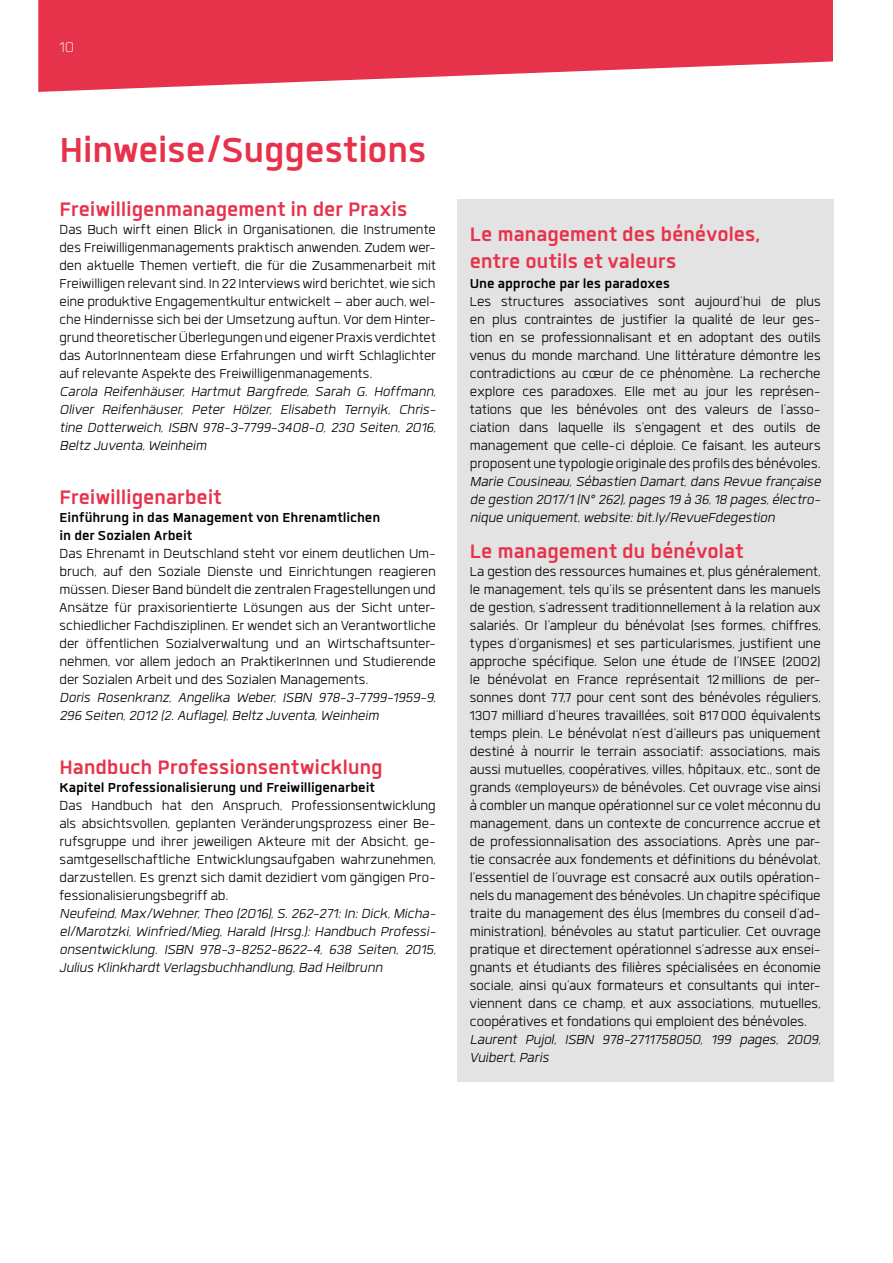
<style>
.page{position:relative;width:893px;height:1263px;background:#fff}
.page>*{position:absolute;margin:0;border:0;box-sizing:border-box;transform-origin:0 0}
.t1{font:700 48px "Quan";letter-spacing:-.01em;color:#e7324b}
.t2{font:700 27px/27px "Quan";letter-spacing:-.005em;color:#e7324b}
.t3{font:300 19.5px "Quan";color:#fff}
.t4{font:300 18px/18px "Quan";letter-spacing:-.005em;color:#000;text-align:justify}
.t5{font:italic 300 18px/18px "Quan";color:#000;text-align:justify}
.t6{font:700 18px/18px "Quan";letter-spacing:-.005em;color:#000}
</style>
<div class="page">
<svg style="left:38px;top:0;width:795px;height:92px;fill:#e7324b"></svg>
<div style="left:457px;top:199px;width:376px;height:882px;background:#e3e3e3"></div>
<p class="t3" style="left:60px;top:38px;width:16px">10</p>
<h1 class="t1" style="left:60px;top:127px;width:368px">Hinweise/Suggestions</h1>
<h2 class="t2" style="left:60px;top:195px;width:349px">Freiwilligenmanagement in der Praxis</h2>
<p class="t4" style="left:60px;top:220px;width:378px">Das Buch wirft einen Blick in Organisationen, die Instrumente des Freiwilligenmanagements praktisch anwenden. Zudem wer&shy;den aktuelle Themen vertieft, die für die Zusammenarbeit mit Freiwilligen relevant sind. In 22 Interviews wird berichtet, wie sich eine produktive Engagementkultur entwickelt – aber auch, wel&shy;che Hindernisse sich bei der Umsetzung auftun. Vor dem Hinter&shy;grund theoretischer Überlegungen und eigener Praxis verdichtet das AutorInnenteam diese Erfahrungen und wirft Schlaglichter auf relevante Aspekte des Freiwilligenmanagements.</p>
<p class="t5" style="left:60px;top:382px;width:381px">Carola Reifenhäuser, Hartmut Bargfrede, Sarah G. Hoffmann, Oliver Reifenhäuser, Peter Hölzer, Elisabeth Ternyik, Chris&shy;tine Dotterweich, ISBN 978-3-7799-3408-0, 230 Seiten, 2016, Beltz Juventa,Weinheim</p>
<h2 class="t2" style="left:60px;top:483px;width:164px">Freiwilligenarbeit</h2>
<p class="t6" style="left:60px;top:508px;width:322px">Einführung in das Management von Ehrenamtlichen in der Sozialen Arbeit</p>
<p class="t4" style="left:60px;top:544px;width:378px">Das Ehrenamt in Deutschland steht vor einem deutlichen Um&shy;bruch, auf den Soziale Dienste und Einrichtungen reagieren müssen. Dieser Band bündelt die zentralen Fragestellungen und Ansätze für praxisorientierte Lösungen aus der Sicht unter&shy;schiedlicher Fachdisziplinen. Er wendet sich an Verantwortliche der öffentlichen Sozialverwaltung und an Wirtschaftsunter&shy;nehmen, vor allem jedoch an PraktikerInnen und Studierende der Sozialen Arbeit und des Sozialen Managements.</p>
<p class="t5" style="left:60px;top:688px;width:381px">Doris Rosenkranz, Angelika Weber, ISBN 978-3-7799-1959-9,<br>296 Seiten,2012 (2.Auflage),Beltz Juventa,Weinheim</p>
<h2 class="t2" style="left:60px;top:753px;width:325px">Handbuch Professionsentwicklung</h2>
<p class="t6" style="left:60px;top:778px;width:317px">Kapitel Professionalisierung und Freiwilligenarbeit</p>
<p class="t4" style="left:60px;top:796px;width:378px">Das Handbuch hat den Anspruch, Professionsentwicklung als absichtsvollen, geplanten Veränderungsprozess einer Be&shy;rufsgruppe und ihrer jeweiligen Akteure mit der Absicht, ge&shy;samtgesellschaftliche Entwicklungsaufgaben wahrzunehmen, darzustellen. Es grenzt sich damit dezidiert vom gängigen Pro&shy;fessionalisierungsbegriff ab.</p>
<p class="t5" style="left:60px;top:904px;width:381px">Neufeind,Max/Wehner,Theo (2016),S.262-271:In:Dick,Micha&shy;el/Marotzki, Winfried/Mieg, Harald (Hrsg.): Handbuch Professi&shy;onsentwicklung. ISBN 978-3-8252-8622-4, 638 Seiten, 2015, Julius KlinkhardtVerlagsbuchhandlung,Bad Heilbrunn</p>
<h2 class="t2" style="left:470px;top:220px;width:292px">Le management des bénévoles, entre outils et valeurs</h2>
<p class="t6" style="left:470px;top:274px;width:202px">Une approche par les paradoxes</p>
<p class="t4" style="left:470px;top:292px;width:352px">Les structures associatives sont aujourd’hui de plus en plus contraintes de justifier la qualité de leur ges&shy;tion en se professionnalisant et en adoptant des outils venus du monde marchand. Une littérature démontre les contradictions au cœur de ce phénomène. La recherche explore ces paradoxes. Elle met au jour les représen&shy;tations que les bénévoles ont des valeurs de l’asso&shy;ciation dans laquelle ils s’engagent et des outils de management que celle-ci déploie. Ce faisant, les auteurs proposent une typologie originale des profils des bénévoles.</p>
<p class="t5" style="left:470px;top:472px;width:355px">Marie Cousineau,Sébastien Damart,dans Revue française de gestion 2017/1(N° 262),pages 19 à 36,18 pages,électro&shy;nique uniquement,website:bit.ly/RevueFdegestion</p>
<h2 class="t2" style="left:470px;top:537px;width:275px">Le management du bénévolat</h2>
<p class="t4" style="left:470px;top:562px;width:352px">La gestion des ressources humaines et, plus généralement, le management, tels qu’ils se présentent dans les manuels de gestion, s’adressent traditionnellement à la relation aux salariés. Or l’ampleur du bénévolat (ses formes, chiffres, types d’organismes) et ses particularismes, justifient une approche spécifique. Selon une étude de l’INSEE (2002) le bénévolat en France représentait 12millions de per&shy;sonnes dont 77,7 pour cent sont des bénévoles réguliers, 1307 milliard d’heures travaillées, soit 817 000 équivalents temps plein. Le bénévolat n’est d’ailleurs pas uniquement destiné à nourrir le terrain associatif: associations, mais aussi mutuelles, coopératives, villes, hôpitaux, etc., sont de grands «employeurs» de bénévoles. Cet ouvrage vise ainsi à combler un manque opérationnel sur ce volet méconnu du management, dans un contexte de concurrence accrue et de professionnalisation des associations. Après une par&shy;tie consacrée aux fondements et définitions du bénévolat, l’essentiel de l’ouvrage est consacré aux outils opération&shy;nels du management des bénévoles. Un chapitre spécifique traite du management des élus (membres du conseil d’ad&shy;ministration), bénévoles au statut particulier. Cet ouvrage pratique et directement opérationnel s’adresse aux ensei&shy;gnants et étudiants des filières spécialisées en économie sociale, ainsi qu’aux formateurs et consultants qui inter&shy;viennent dans ce champ, et aux associations, mutuelles, coopératives et fondations qui emploient des bénévoles.</p>
<p class="t5" style="left:470px;top:1030px;width:355px">Laurent Pujol, ISBN 978-2711758050, 199 pages, 2009,<br>Vuibert,Paris</p>
</div>
